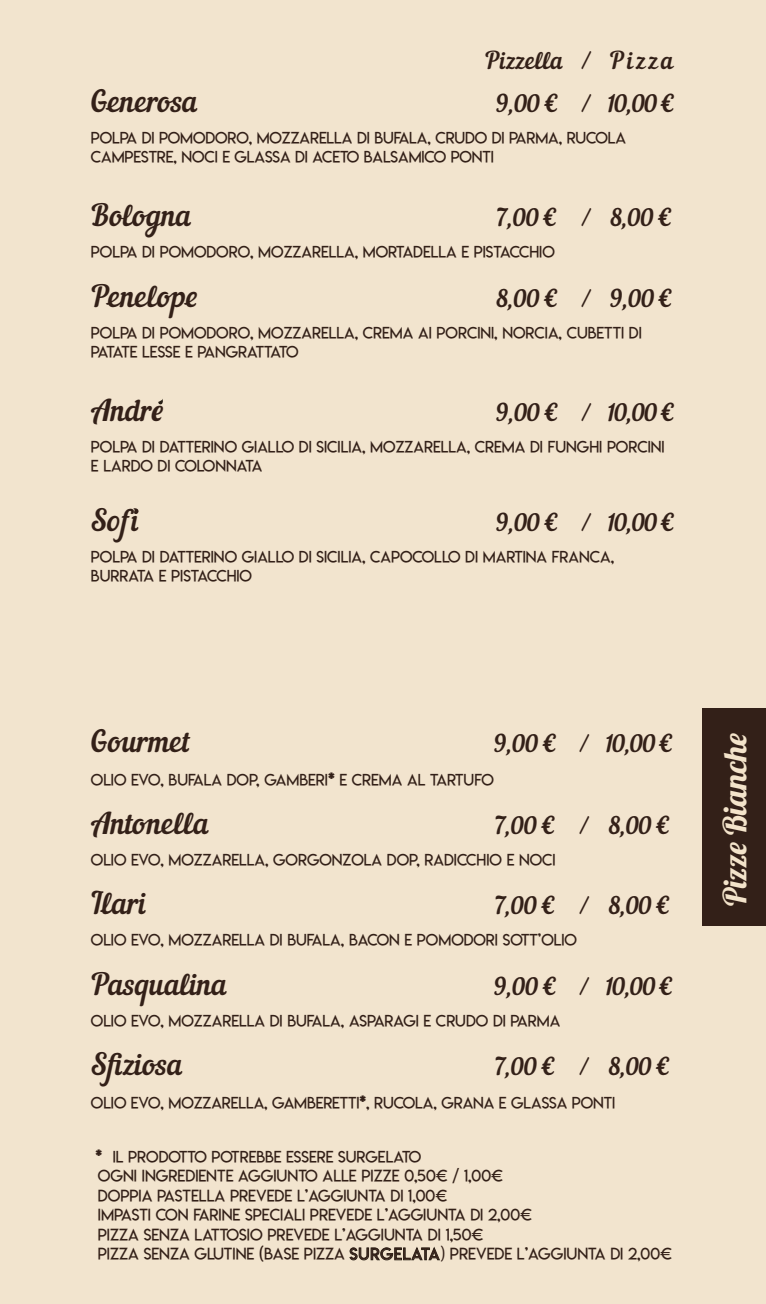
<style>
.page{position:relative;width:766px;height:1304px;background:#fff}
.page>*{position:absolute;margin:0;border:0;box-sizing:border-box;transform-origin:0 0}
.t1{font:32px "Lobster 1.4";color:#f3e3ca}
.t2{font:30px "Nautilus Pompilius";color:#332018}
.t3{font:24px "Nautilus Pompilius";color:#332018}
.t4{font:16.2px/19.4px "Lemon Milklight";color:#332018}
.t5{font:16px/19.2px "Lemon Milklight";color:#332018}
.s1{font-family:"Lobster 1.4"}
.s2{font-family:"Lemon Milkbold"}
</style>
<div class="page">
<div style="left:0;top:0;width:765px;height:1304px;background:#f2e4ce"></div>
<svg style="left:349px;top:1246px;width:91px;height:15px"></svg>
<svg style="left:158px;top:399px;width:5px;height:6px"></svg>
<svg style="left:133px;top:508px;width:6px;height:6px"></svg>
<div style="left:702px;top:709px;width:63px;height:217px;background:#332018"></div>
<h3 class="t3" style="left:485px;top:46px;width:190px">Pizzella / Pizza</h3>
<h2 class="t2" style="left:91px;top:84px;width:109px">Generosa</h2>
<h3 class="t3" style="left:495px;top:89px;width:181px">9,00 € / 10,00 €</h3>
<p class="t5" style="left:91px;top:129px;width:536px">POLPA DI POMODORO, MOZZARELLA DI BUFALA, CRUDO DI PARMA, RUCOLA<br>CAMPESTRE, NOCI E GLASSA DI ACETO BALSAMICO PONTI</p>
<h2 class="t2" style="left:91px;top:198px;width:103px">Bologna</h2>
<h3 class="t3" style="left:497px;top:203px;width:177px">7,00 € / 8,00 €</h3>
<p class="t5" style="left:91px;top:243px;width:465px">POLPA DI POMODORO, MOZZARELLA, MORTADELLA E PISTACCHIO</p>
<h2 class="t2" style="left:91px;top:278px;width:109px">Penelope</h2>
<h3 class="t3" style="left:496px;top:284px;width:179px">8,00 € / 9,00 €</h3>
<p class="t5" style="left:91px;top:323px;width:552px">POLPA DI POMODORO, MOZZARELLA, CREMA AI PORCINI, NORCIA, CUBETTI DI<br>PATATE LESSE E PANGRATTATO</p>
<h2 class="t2" style="left:91px;top:392px;width:74px"><span class="s1">A</span>ndr<span class="s1">e</span></h2>
<h3 class="t3" style="left:495px;top:398px;width:181px">9,00 € / 10,00 €</h3>
<p class="t5" style="left:91px;top:437px;width:575px">POLPA DI DATTERINO GIALLO DI SICILIA, MOZZARELLA, CREMA DI FUNGHI PORCINI<br>E LARDO DI COLONNATA</p>
<h2 class="t2" style="left:91px;top:502px;width:50px">Sofi</h2>
<h3 class="t3" style="left:495px;top:508px;width:181px">9,00 € / 10,00 €</h3>
<p class="t5" style="left:91px;top:547px;width:524px">POLPA DI DATTERINO GIALLO DI SICILIA, CAPOCOLLO DI MARTINA FRANCA,<br>BURRATA E PISTACCHIO</p>
<h2 class="t2" style="left:91px;top:724px;width:101px">Gourmet</h2>
<h3 class="t3" style="left:493px;top:729px;width:181px">9,00 € / 10,00 €</h3>
<p class="t5" style="left:91px;top:770px;width:404px">OLIO EVO, BUFALA DOP, GAMBERI<span class="s2">*</span> E CREMA AL TARTUFO</p>
<h2 class="t2" style="left:91px;top:805px;width:120px"><span class="s1">A</span>ntonella</h2>
<h3 class="t3" style="left:495px;top:811px;width:177px">7,00 € / 8,00 €</h3>
<p class="t5" style="left:91px;top:850px;width:466px">OLIO EVO, MOZZARELLA, GORGONZOLA DOP, RADICCHIO E NOCI</p>
<h2 class="t2" style="left:91px;top:886px;width:57px">Ilari</h2>
<h3 class="t3" style="left:495px;top:892px;width:177px">7,00 € / 8,00 €</h3>
<p class="t5" style="left:91px;top:931px;width:487px">OLIO EVO, MOZZARELLA DI BUFALA, BACON E POMODORI SOTT’OLIO</p>
<h2 class="t2" style="left:91px;top:966px;width:139px">Pasqualina</h2>
<h3 class="t3" style="left:493px;top:972px;width:181px">9,00 € / 10,00 €</h3>
<p class="t5" style="left:91px;top:1011px;width:471px">OLIO EVO, MOZZARELLA DI BUFALA, ASPARAGI E CRUDO DI PARMA</p>
<h2 class="t2" style="left:91px;top:1047px;width:94px">Sfiziosa</h2>
<h3 class="t3" style="left:495px;top:1053px;width:177px">7,00 € / 8,00 €</h3>
<p class="t5" style="left:91px;top:1093px;width:525px">OLIO EVO, MOZZARELLA, GAMBERETTI<span class="s2">*</span>, RUCOLA, GRANA E GLASSA PONTI</p>
<p class="t5" style="left:95px;top:1147px;width:327px"><span class="s2">*</span> IL PRODOTTO POTREBBE ESSERE SURGELATO</p>
<p class="t4" style="left:98px;top:1166px;width:575px">OGNI INGREDIENTE AGGIUNTO ALLE PIZZE 0,50€ / 1,00€<br>DOPPIA PASTELLA PREVEDE L’AGGIUNTA DI 1,00€<br>IMPASTI CON FARINE SPECIALI PREVEDE L’AGGIUNTA DI 2,00€<br>PIZZA SENZA LATTOSIO PREVEDE L’AGGIUNTA DI 1,50€<br>PIZZA SENZA GLUTINE (BASE PIZZA SURGELATA) PREVEDE L’AGGIUNTA DI 2,00€</p>
<h1 class="t1" style="left:714px;top:906px;width:175px;rotate:-90deg">Pizze Bianche</h1>
</div>
